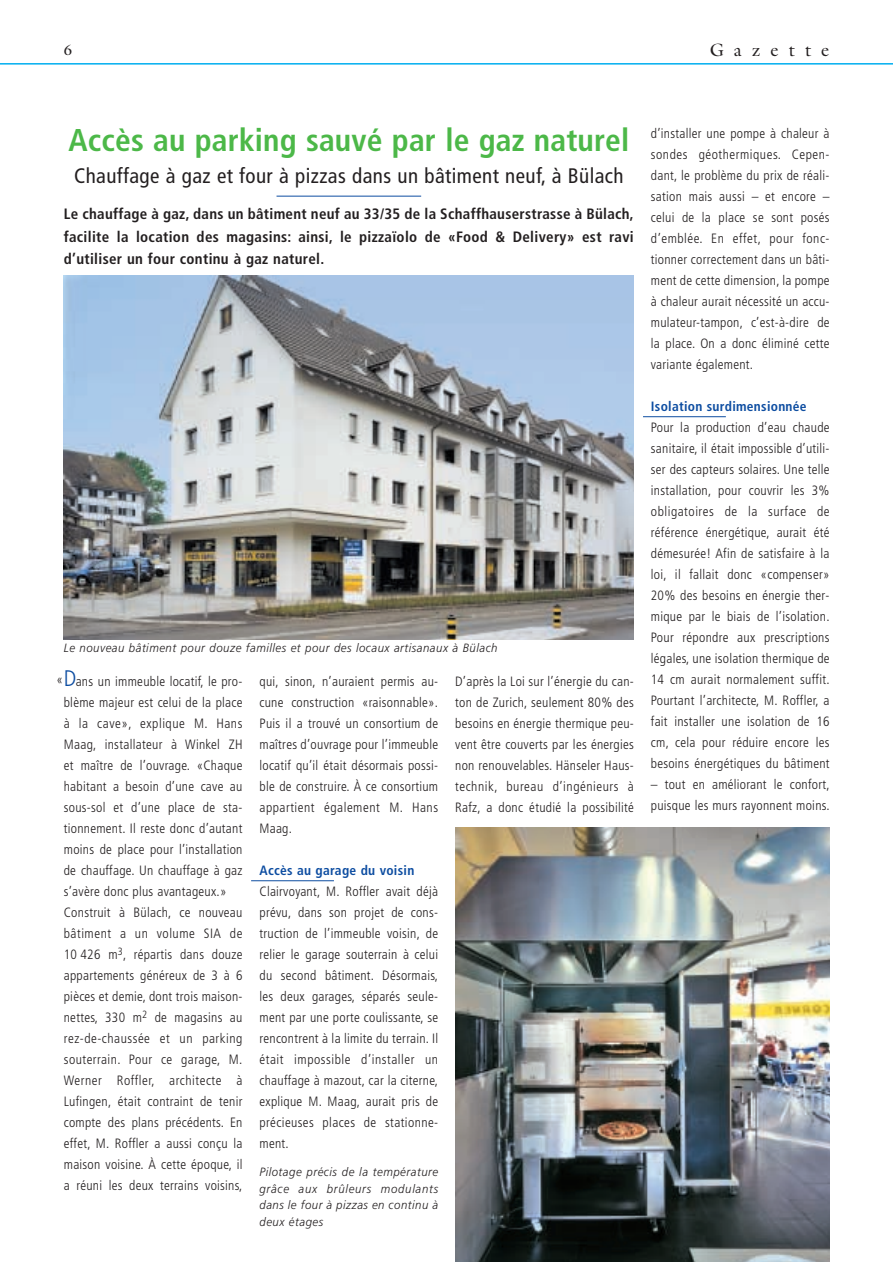
<style>
.page{position:relative;width:893px;height:1262px;background:#fff}
.page>*{position:absolute;margin:0;border:0;box-sizing:border-box;transform-origin:0 0}
.t1{font:700 condensed 31.5px "Frutiger";letter-spacing:.005em;color:#4cb848}
.t2{font:condensed 21px "Frutiger";letter-spacing:.02em;color:#231f20}
.t3{font:18px "Galliard";letter-spacing:.56em;color:#231f20}
.t4{font:700 condensed 15px/22.5px "Frutiger";letter-spacing:.02em;color:#231f20;text-align:justify}
.t5{font:15px "Galliard";color:#231f20}
.t6{font:300 condensed 13.5px/21px "Frutiger";letter-spacing:.02em;color:#231f20;text-align:justify}
.t7{font:700 condensed 13.5px "Frutiger";letter-spacing:.02em;color:#0d4da1}
.t8{font:italic 300 12px/16.5px "Frutiger";letter-spacing:.045em;color:#231f20;text-align:justify;scale:.95 1}
.s1{font-size:22.5px;color:#0d4da1}
</style>
<div class="page">
<hr style="left:0;top:63px;width:892px;height:2px;background:#00aeef">
<hr style="left:276px;top:196px;width:145px;height:1px;background:#0d4da1">
<img style="left:64px;top:275px;width:570px;height:365px">
<img style="left:455px;top:828px;width:374px;height:433px">
<hr style="left:251px;top:880px;width:83px;height:1px;background:#0d4da1">
<hr style="left:643px;top:416px;width:82px;height:1px;background:#0d4da1">
<p class="t5" style="left:64px;top:44px;width:10px">6</p>
<h3 class="t3" style="left:709px;top:43px;width:121px">Gazette</h3>
<h1 class="t1" style="left:68px;top:128px;width:562px">Accès au parking sauvé par le gaz naturel</h1>
<h2 class="t2" style="left:74px;top:167px;width:551px">Chauffage à gaz et four à pizzas dans un bâtiment neuf, à Bülach</h2>
<p class="t4" style="left:64px;top:204px;width:571px">Le chauffage à gaz, dans un bâtiment neuf au 33/35 de la Schaffhauserstrasse à Bülach, facilite la location des magasins: ainsi, le pizzaïolo de «Food &amp; Delivery» est ravi d’utiliser un four continu à gaz naturel.</p>
<p class="t8" style="left:64px;top:641px;width:458px">Le nouveau bâtiment pour douze familles et pour des locaux artisanaux à Bülach</p>
<p class="t6" style="left:64px;top:671px;width:180px;text-align:left"><span class="s1">D</span>ans un immeuble locatif, le pro&shy;blème majeur est celui de la place à la cave», explique M. Hans<br>Maag, installateur à Winkel ZH et maître de l’ouvrage. «Chaque habitant a besoin d’une cave au sous-sol et d’une place de sta&shy;tionnement. Il reste donc d’autant moins de place pour l’installation de chauffage. Un chauffage à gaz s’avère donc plus avantageux.»<br>Construit à Bülach, ce nouveau bâtiment a un volume SIA de<br>10 426 m<sup>3</sup>, répartis dans douze appartements généreux de 3 à 6 pièces et demie, dont trois maison&shy;nettes, 330 m<sup>2</sup> de magasins au rez-de-chaussée et un parking souterrain. Pour ce garage, M.<br>Werner Roffler, architecte à<br>Lufingen, était contraint de tenir compte des plans précédents. En effet, M. Roffler a aussi conçu la maison voisine. À cette époque, il a réuni les deux terrains voisins,</p>
<p class="t6" style="left:259px;top:671px;width:180px">qui, sinon, n’auraient permis au&shy;cune construction «raisonnable».<br>Puis il a trouvé un consortium de maîtres d’ouvrage pour l’immeuble locatif qu’il était désormais possi&shy;ble de construire. À ce consortium appartient également M. Hans Maag.</p>
<p class="t6" style="left:57px;top:669px;width:8px">«</p>
<p class="t7" style="left:259px;top:864px;width:156px">Accès au garage du voisin</p>
<p class="t6" style="left:259px;top:881px;width:180px">Clairvoyant, M. Roffler avait déjà prévu, dans son projet de cons&shy;truction de l’immeuble voisin, de relier le garage souterrain à celui du second bâtiment. Désormais, les deux garages, séparés seule&shy;ment par une porte coulissante, se rencontrent à la limite du terrain. Il était impossible d’installer un chauffage à mazout, car la citerne, explique M. Maag, aurait pris de précieuses places de stationne&shy;ment.</p>
<p class="t8" style="left:259px;top:1164px;width:189px">Pilotage précis de la température grâce aux brûleurs modulants dans le four à pizzas en continu à deux étages</p>
<p class="t6" style="left:455px;top:671px;width:180px">D’après la Loi sur l’énergie du can&shy;ton de Zurich, seulement 80% des besoins en énergie thermique peu&shy;vent être couverts par les énergies non renouvelables. Hänseler Haus&shy;technik, bureau d’ingénieurs à Rafz, a donc étudié la possibilité</p>
<p class="t6" style="left:651px;top:124px;width:180px">d’installer une pompe à chaleur à sondes géothermiques. Cepen&shy;dant, le problème du prix de réali&shy;sation mais aussi – et encore – celui de la place se sont posés d’emblée. En effet, pour fonc&shy;tionner correctement dans un bâti&shy;ment de cette dimension, la pompe à chaleur aurait nécessité un accu&shy;mulateur-tampon, c’est-à-dire de la place. On a donc éliminé cette variante également.</p>
<p class="t7" style="left:651px;top:401px;width:157px">Isolation surdimensionnée</p>
<p class="t6" style="left:651px;top:418px;width:180px">Pour la production d’eau chaude sanitaire, il était impossible d’utili&shy;ser des capteurs solaires. Une telle installation, pour couvrir les 3% obligatoires de la surface de référence énergétique, aurait été démesurée! Afin de satisfaire à la loi, il fallait donc «compenser» 20% des besoins en énergie ther&shy;mique par le biais de l’isolation.<br>Pour répondre aux prescriptions légales, une isolation thermique de 14 cm aurait normalement suffit.<br>Pourtant l’architecte, M. Roffler, a fait installer une isolation de 16 cm, cela pour réduire encore les besoins énergétiques du bâtiment</p>
<p class="t6" style="left:651px;top:775px;width:180px">– tout en améliorant le confort, puisque les murs rayonnent moins.</p>
</div>
